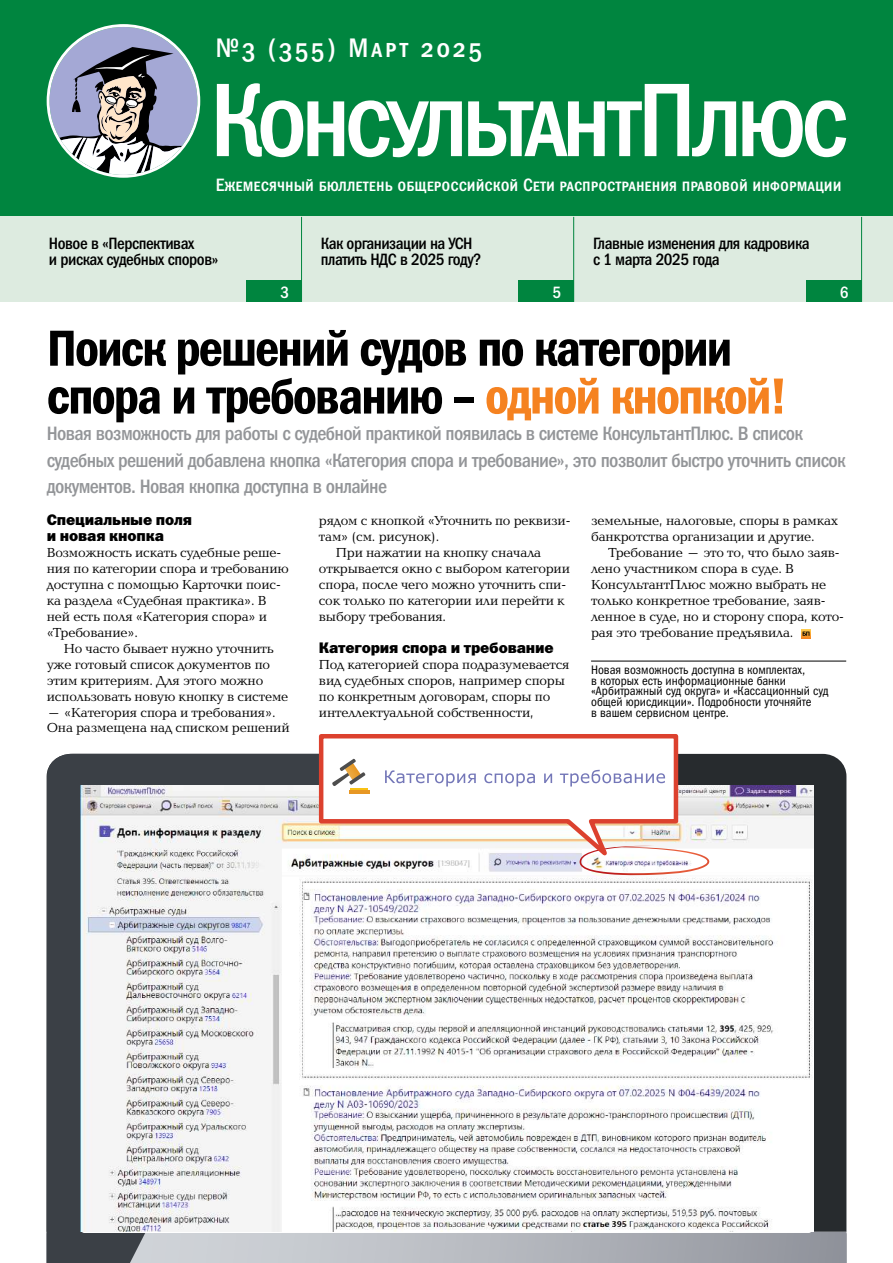
<style>
.page{position:relative;width:893px;height:1263px;background:#fff}
.page>*{position:absolute;margin:0;border:0;box-sizing:border-box;transform-origin:0 0}
.t1{font:51px/47.8px "Franklin Gothic Demi Cond C";letter-spacing:-.04em;color:#000}
.t2{font:27px "Franklin Gothic Medi Cond SCC";letter-spacing:.1em;color:#fff}
.t3{font:19.5px/26.5px "Franklin Gothic Medi Cond C";letter-spacing:-.03em;color:#939598}
.t4{font:18px "Franklin Gothic Medi Cond SCC";color:#fff}
.t5{font:16.5px/15.9px "Franklin Gothic Medi Cond C";letter-spacing:-.03em;color:#000}
.t6{font:16.5px "Franklin Gothic Medi Cond C";color:#fff}
.t7{font:15.3px/15.9px "Franklin Gothic Heavy C";letter-spacing:-.01em;color:#000}
.t8{font:13.5px/15.9px "Baltica C";letter-spacing:-.01em;color:#000}
.t9{font:12.3px/10.6px "Franklin Gothic Book Cond OSC";color:#000}
.s1{color:#f58220}
</style>
<div class="page">
<div style="left:709px;top:754px;width:137px;height:478px;background:#272b2e"></div>
<svg style="left:389px;top:1232px;width:457px;height:31px;background:#abaeb4"></svg>
<svg style="left:47px;top:754px;width:342px;height:509px;background:#5f6369"></svg>
<img style="left:81px;top:786px;width:732px;height:445px">
<svg style="left:317px;top:734px;width:361px;height:135px"></svg>
<svg style="left:321px;top:736px;width:388px;height:139px"></svg>
<div style="left:0;top:0;width:893px;height:217px;background:#00853f"></div>
<svg style="left:801px;top:629px;width:10px;height:9px"></svg>
<hr style="left:591px;top:661px;width:255px;height:1px;background:#000">
<svg style="left:217px;top:83px;width:245px;height:74px"></svg>
<svg style="left:468px;top:84px;width:268px;height:72px"></svg>
<svg style="left:742px;top:100px;width:104px;height:57px"></svg>
<svg style="left:47px;top:24px;width:153px;height:154px"></svg>
<div style="left:0;top:217px;width:893px;height:85px;background:#ddebe0"></div>
<div style="left:519px;top:281px;width:55px;height:21px;background:#00853f"></div>
<div style="left:806px;top:280px;width:55px;height:22px;background:#00853f"></div>
<div style="left:247px;top:281px;width:55px;height:21px;background:#00853f"></div>
<hr style="left:301px;top:217px;width:1px;height:85px;background:#00853f">
<hr style="left:573px;top:217px;width:1px;height:85px;background:#00853f">
<hr style="left:861px;top:217px;width:1px;height:85px;background:#00853f">
<h2 class="t2" style="left:216px;top:33px;width:267px">№3 (355) Март 2025</h2>
<h3 class="t4" style="left:216px;top:175px;width:627px">Ежемесячный бюллетень общероссийской Сети распространения правовой информации</h3>
<p class="t5" style="left:49px;top:235px;width:171px">Новое в «Перспективах<br>и рисках судебных споров»</p>
<p class="t5" style="left:321px;top:235px;width:162px">Как организации на УСН платить НДС в 2025 году?</p>
<p class="t5" style="left:593px;top:235px;width:218px">Главные изменения для кадровика с 1 марта 2025 года</p>
<p class="t6" style="left:280px;top:283px;width:10px">3</p>
<p class="t6" style="left:553px;top:283px;width:10px">5</p>
<p class="t6" style="left:840px;top:283px;width:10px">6</p>
<h1 class="t1" style="left:47px;top:323px;width:742px">Поиск решений судов по категории спора и требованию – <span class="s1">одной кнопкой!</span></h1>
<p class="t3" style="left:47px;top:420px;width:800px">Новая возможность для работы с судебной практикой появилась в системе КонсультантПлюс. В список судебных решений добавлена кнопка «Категория спора и требование», это позволит быстро уточнить список документов. Новая кнопка доступна в онлайне</p>
<p class="t7" style="left:47px;top:512px;width:147px">Специальные поля и новая кнопка</p>
<p class="t8" style="left:47px;top:545px;width:244px">Возможность искать судебные реше&shy;ния по категории спора и требованию доступна с помощью Карточки поис&shy;ка раздела «Судебная практика». В ней есть поля «Категория спора» и «Требование».</p>
<p class="t8" style="left:47px;top:641px;width:243px;text-indent:17px">Но часто бывает нужно уточнить уже готовый список документов по этим критериям. Для этого можно использовать новую кнопку в системе</p>
<p class="t8" style="left:47px;top:705px;width:244px">– «Категория спора и требования».<br>Она размещена над списком решений</p>
<p class="t8" style="left:319px;top:513px;width:253px">рядом с кнопкой «Уточнить по реквизи-</p>
<p class="t8" style="left:319px;top:529px;width:122px">там» (см. рисунок).</p>
<p class="t8" style="left:336px;top:545px;width:207px">При нажатии на кнопку сначала</p>
<p class="t8" style="left:319px;top:561px;width:253px">открывается окно с выбором категории</p>
<p class="t8" style="left:319px;top:577px;width:249px">спора, после чего можно уточнить спи-</p>
<p class="t8" style="left:319px;top:593px;width:247px">сок только по категории или перейти к</p>
<p class="t8" style="left:319px;top:609px;width:129px">выбору требования.</p>
<p class="t7" style="left:319px;top:639px;width:236px">Категория спора и требование</p>
<p class="t8" style="left:319px;top:657px;width:252px">Под категорией спора подразумевается вид судебных споров, например споры по конкретным договорам, споры по интеллектуальной собственности,</p>
<p class="t8" style="left:591px;top:513px;width:249px">земельные, налоговые, споры в рамках банкротства организации и другие.</p>
<p class="t8" style="left:591px;top:545px;width:254px;text-indent:17px">Требование – это то, что было заяв&shy;лено участником спора в суде. В КонсультантПлюс можно выбрать не только конкретное требование, заяв&shy;ленное в суде, но и сторону спора, кото&shy;рая это требование предъявила.</p>
<p class="t9" style="left:591px;top:664px;width:239px">Новая возможность доступна в комплектах,<br>в которых есть информационные банки «Арбитражный суд округа» и «Кассационный суд общей юрисдикции». Подробности уточняйте<br>в вашем сервисном центре.</p>
</div>
